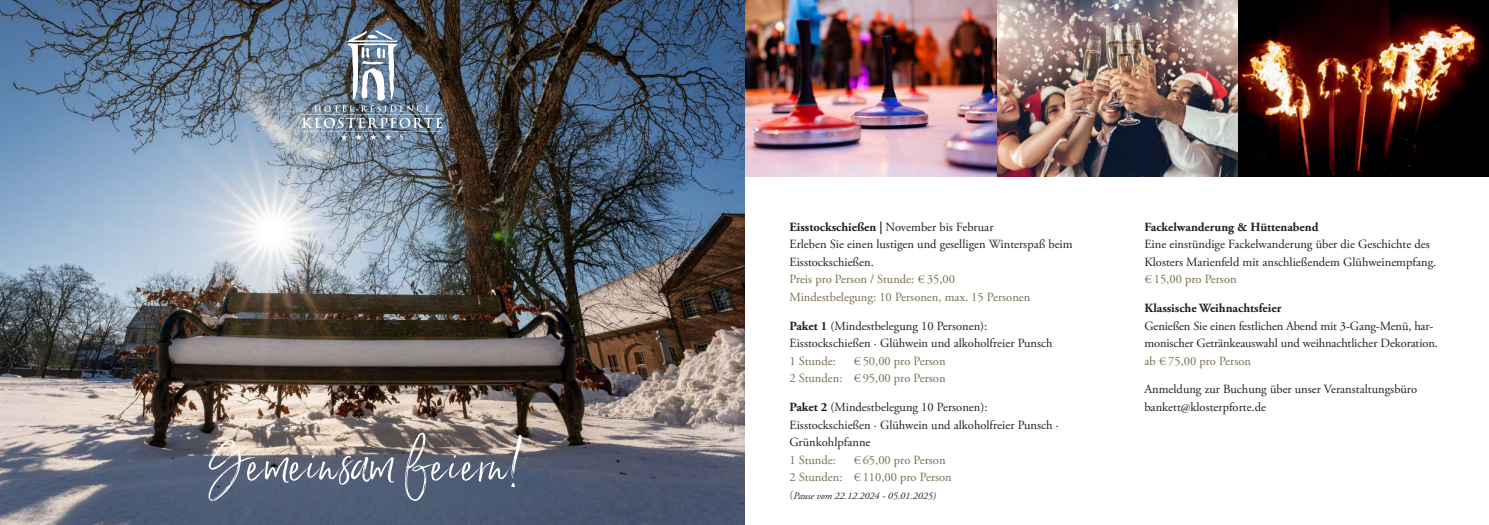
<style>
.page{position:relative;width:1489px;height:525px;background:#fff}
.page>*{position:absolute;margin:0;border:0;box-sizing:border-box;transform-origin:0 0}
.Text{font:50px "Saturday Script";letter-spacing:.015em;color:#fff}
.t1{font:12.5px/17.5px "Adobe Garamond Pro";color:#231f20}
.t2{font:12.5px "Adobe Garamond Pro";color:#7a6e4f}
.t3{font:700 12.5px "Adobe Garamond Pro";color:#231f20}
.t4{font:italic 10px "Adobe Garamond Pro";color:#231f20}
.s1{font-weight:700}
.s2{font-style:normal;font-size:12.5px;color:#7a6e4f}
</style>
<div class="page">
<img style="left:744px;top:0;width:744px;height:176px">
<img style="left:0;top:0;width:744px;height:524px">
<img style="left:302px;top:30px;width:140px;height:110px">
<p class="Text" style="left:210px;top:432px;width:315px">Gemeinsam feiern!</p>
<p class="t1" style="left:789px;top:218px;width:205px"><span class="s1">Eisstockschießen |</span> November bis Februar</p>
<p class="t1" style="left:789px;top:236px;width:284px">Erleben Sie einen lustigen und geselligen Winterspaß beim<br>Eisstockschießen.</p>
<p class="t2" style="left:789px;top:272px;width:167px">Preis pro Person / Stunde: € 35,00</p>
<p class="t2" style="left:789px;top:289px;width:242px">Mindestbelegung: 10 Personen, max. 15 Personen</p>
<p class="t1" style="left:789px;top:317px;width:199px"><span class="s1">Paket 1</span> (Mindestbelegung 10 Personen):</p>
<p class="t1" style="left:789px;top:335px;width:264px">Eisstockschießen · Glühwein und alkoholfreier Punsch</p>
<p class="t2" style="left:789px;top:353px;width:48px">1 Stunde:</p>
<p class="t2" style="left:853px;top:353px;width:94px">€ 50,00 pro Person</p>
<p class="t2" style="left:789px;top:370px;width:157px">2 Stunden: € 95,00 pro Person</p>
<p class="t1" style="left:789px;top:398px;width:199px"><span class="s1">Paket 2</span> (Mindestbelegung 10 Personen):</p>
<p class="t1" style="left:789px;top:416px;width:271px">Eisstockschießen · Glühwein und alkoholfreier Punsch ·</p>
<p class="t1" style="left:789px;top:433px;width:82px">Grünkohlpfanne</p>
<p class="t2" style="left:789px;top:452px;width:48px">1 Stunde:</p>
<p class="t2" style="left:853px;top:452px;width:94px">€ 65,00 pro Person</p>
<p class="t2" style="left:789px;top:469px;width:164px">2 Stunden: € 110,00 pro Person</p>
<p class="t4" style="left:789px;top:489px;width:148px"><span class="s2">(</span>Pause vom 22.12.2024 - 05.01.2025)</p>
<p class="t3" style="left:1144px;top:219px;width:175px">Fackelwanderung &amp; Hüttenabend</p>
<p class="t1" style="left:1144px;top:236px;width:293px">Eine einstündige Fackelwanderung über die Geschichte des<br>Klosters Marienfeld mit anschließendem Glühweinempfang.</p>
<p class="t2" style="left:1144px;top:272px;width:94px">€ 15,00 pro Person</p>
<p class="t3" style="left:1144px;top:301px;width:138px">Klassische Weihnachtsfeier</p>
<p class="t1" style="left:1144px;top:317px;width:295px">Genießen Sie einen festlichen Abend mit 3-Gang-Menü, har&shy;monischer Getränkeauswahl und weihnachtlicher Dekoration.</p>
<p class="t2" style="left:1144px;top:353px;width:108px">ab € 75,00 pro Person</p>
<p class="t1" style="left:1144px;top:381px;width:274px">Anmeldung zur Buchung über unser Veranstaltungsbüro</p>
<p class="t1" style="left:1144px;top:398px;width:123px">bankett@klosterpforte.de</p>
</div>
